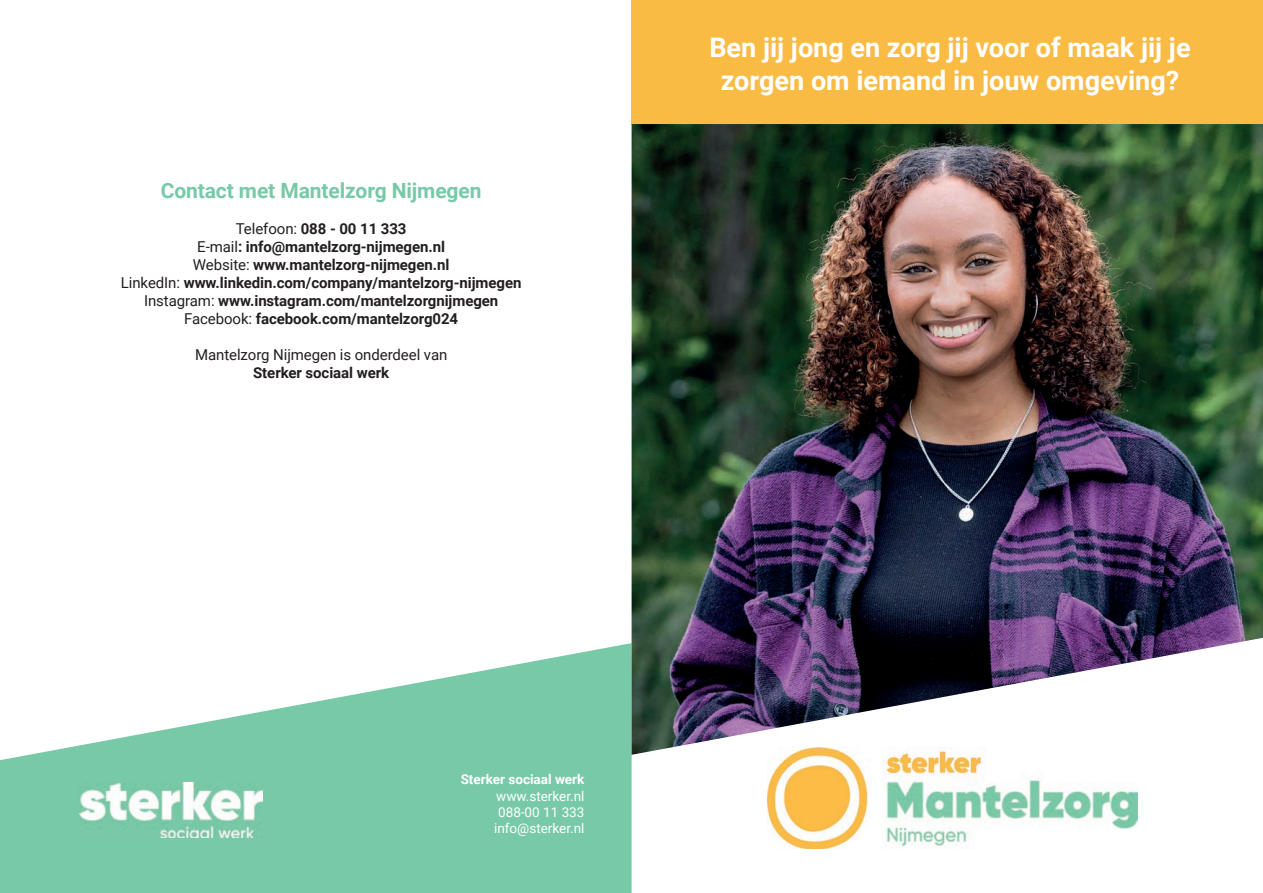
<style>
.page{position:relative;width:1263px;height:893px;background:#fff}
.page>*{position:absolute;margin:0;border:0;box-sizing:border-box;transform-origin:0 0}
.t1{font:700 27px/32.4px "Roboto";color:#fff;text-align:center}
.t2{font:700 21px "Roboto";letter-spacing:-.005em;color:#78c9a7}
.t3{font:700 15px/18px "Roboto";letter-spacing:-.005em;color:#231f20;text-align:center}
.t4{font:15px "Roboto";letter-spacing:-.005em;color:#231f20}
.t5{font:13.5px/16.2px "Roboto";color:#fff;text-align:justify}
.t6{font:700 13.5px "Roboto";color:#fff}
.s1{font-weight:400}
</style>
<div class="page">
<div style="left:631px;top:0;width:632px;height:124px;background:#fabb45"></div>
<svg style="left:0;top:643px;width:632px;height:250px;fill:#78c9a7"></svg>
<img style="left:80px;top:783px;width:183px;height:55px">
<img style="left:632px;top:124px;width:631px;height:631px">
<img style="left:768px;top:748px;width:370px;height:101px">
<h2 class="t2" style="left:161px;top:176px;width:322px">Contact met Mantelzorg Nijmegen</h2>
<p class="t3" style="left:121px;top:219px;width:402px"><span class="s1">Telefoon:</span> 088 - 00 11 333<br><span class="s1">E-mail</span>: info@mantelzorg-nijmegen.nl<br><span class="s1">Website:</span> www.mantelzorg-nijmegen.nl<br><span class="s1">LinkedIn:</span> www.linkedin.com/company/mantelzorg-nijmegen <span class="s1">Instagram:</span> www.instagram.com/mantelzorgnijmegen <span class="s1">Facebook:</span> facebook.com/mantelzorg024</p>
<p class="t4" style="left:195px;top:344px;width:254px">Mantelzorg Nijmegen is onderdeel van</p>
<p class="t3" style="left:253px;top:363px;width:138px">Sterker sociaal werk</p>
<h1 class="t1" style="left:709px;top:30px;width:483px">Ben jij jong en zorg jij voor of maak jij je zorgen om iemand in jouw omgeving?</h1>
<p class="t6" style="left:461px;top:770px;width:125px">Sterker sociaal werk</p>
<p class="t5" style="left:494px;top:787px;width:92px">www.sterker.nl 088-00 11 333 info@sterker.nl</p>
</div>
